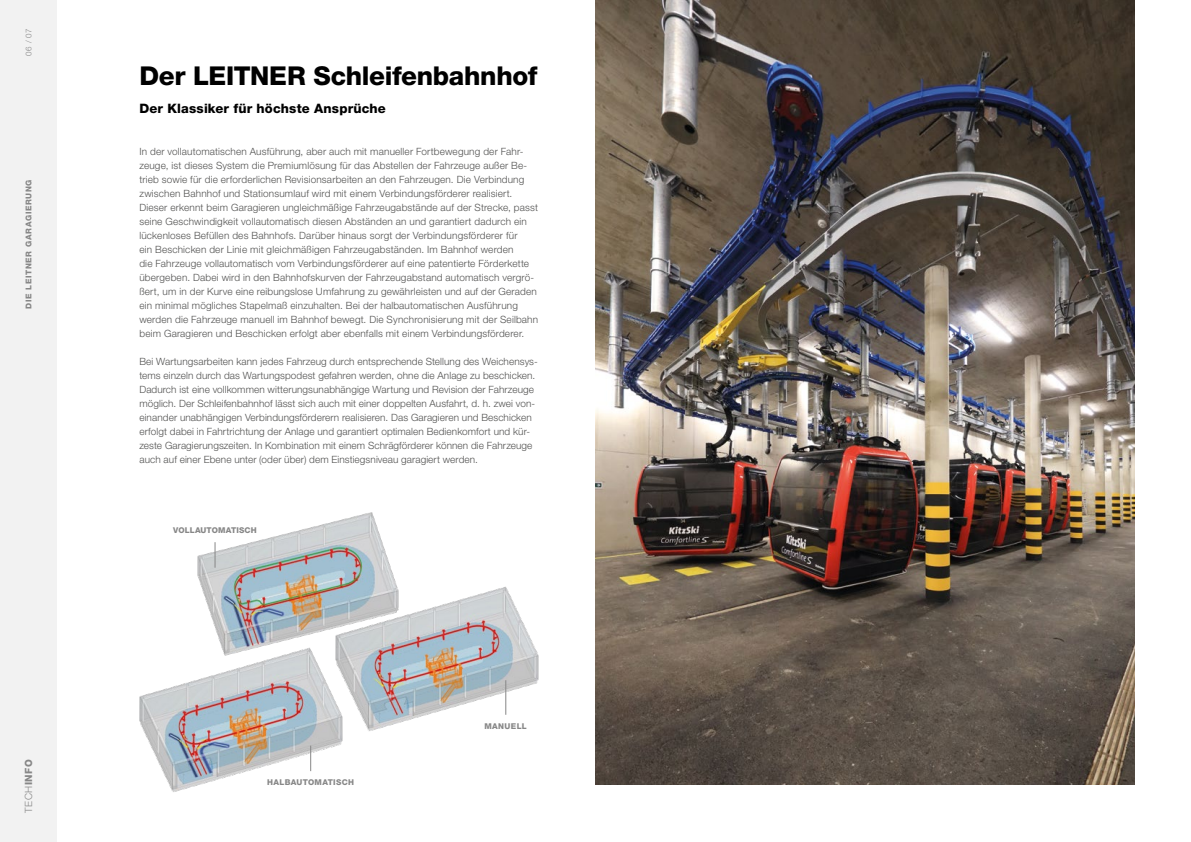
<style>
.page{position:relative;width:1191px;height:842px;background:#fff}
.page>*{position:absolute;margin:0;border:0;box-sizing:border-box;transform-origin:0 0}
.t1{font:800 26px "Helvetica Neue LT";letter-spacing:-.015em;color:#000}
.t2{font:800 13px "Helvetica Neue LT";letter-spacing:.01em;color:#000}
.t3{font:300 10px/14px "Helvetica Neue LT";letter-spacing:.015em;color:#525251}
.t4{font:300 10px "Helvetica Neue LT";color:#878787}
.t5{font:800 8px "Helvetica Neue LT";letter-spacing:.045em;color:#878787}
.t6{font:800 8px "Helvetica Neue LT";letter-spacing:.085em;color:#878787}
.t7{font:800 8px "Helvetica Neue LT";letter-spacing:.015em;color:#878787}
.t8{font:300 8px "Helvetica Neue LT";color:#878787}
.s1{font-weight:800}
</style>
<div class="page">
<div style="left:0;top:0;width:57px;height:842px;background:#f2f2f2"></div>
<img style="left:197px;top:512px;width:194px;height:116px">
<img style="left:139px;top:628px;width:185px;height:164px">
<img style="left:324px;top:568px;width:215px;height:182px">
<img style="left:595px;top:0;width:539px;height:785px">
<svg style="left:215px;top:542px;width:1px;height:26px"></svg>
<svg style="left:310px;top:746px;width:1px;height:25px"></svg>
<hr style="left:505px;top:680px;width:1px;height:35px;background:#878787">
<p class="t8" style="left:24px;top:56px;width:29px;rotate:-90deg">06 / 07</p>
<p class="t6" style="left:24px;top:309px;width:131px;rotate:-90deg">DIE LEITNER GARAGIERUNG</p>
<p class="t4" style="left:23px;top:813px;width:55px;rotate:-90deg">TECH<span class="s1">INFO</span></p>
<h1 class="t1" style="left:139px;top:60px;width:399px">Der LEITNER Schleifenbahnhof</h1>
<h2 class="t2" style="left:139px;top:100px;width:248px">Der Klassiker für höchste Ansprüche</h2>
<p class="t3" style="left:139px;top:144px;width:400px">In der vollautomatischen Ausführung, aber auch mit manueller Fortbewegung der Fahr&shy;zeuge, ist dieses System die Premiumlösung für das Abstellen der Fahrzeuge außer Be&shy;trieb sowie für die erforderlichen Revisionsarbeiten an den Fahrzeugen. Die Verbindung zwischen Bahnhof und Stationsumlauf wird mit einem Verbindungsförderer realisiert.<br>Dieser erkennt beim Garagieren ungleichmäßige Fahrzeugabstände auf der Strecke, passt seine Geschwindigkeit vollautomatisch diesen Abständen an und garantiert dadurch ein lückenloses Befüllen des Bahnhofs. Darüber hinaus sorgt der Verbindungsförderer für<br>ein Beschicken der Linie mit gleichmäßigen Fahrzeugabständen. Im Bahnhof werden<br>die Fahrzeuge vollautomatisch vom Verbindungsförderer auf eine patentierte Förderkette übergeben. Dabei wird in den Bahnhofskurven der Fahrzeugabstand automatisch vergrö&shy;ßert, um in der Kurve eine reibungslose Umfahrung zu gewährleisten und auf der Geraden ein minimal mögliches Stapelmaß einzuhalten. Bei der halbautomatischen Ausführung werden die Fahrzeuge manuell im Bahnhof bewegt. Die Synchronisierung mit der Seilbahn beim Garagieren und Beschicken erfolgt aber ebenfalls mit einem Verbindungsförderer.</p>
<p class="t3" style="left:139px;top:354px;width:400px">Bei Wartungsarbeiten kann jedes Fahrzeug durch entsprechende Stellung des Weichensys&shy;tems einzeln durch das Wartungspodest gefahren werden, ohne die Anlage zu beschicken.<br>Dadurch ist eine vollkommen witterungsunabhängige Wartung und Revision der Fahrzeuge möglich. Der Schleifenbahnhof lässt sich auch mit einer doppelten Ausfahrt, d. h. zwei von&shy;einander unabhängigen Verbindungsförderern realisieren. Das Garagieren und Beschicken erfolgt dabei in Fahrtrichtung der Anlage und garantiert optimalen Bedienkomfort und kür&shy;zeste Garagierungszeiten. In Kombination mit einem Schrägförderer können die Fahrzeuge auch auf einer Ebene unter (oder über) dem Einstiegsniveau garagiert werden.</p>
<p class="t7" style="left:173px;top:525px;width:85px">VOLLAUTOMATISCH</p>
<p class="t5" style="left:267px;top:777px;width:88px">HALBAUTOMATISCH</p>
<p class="t5" style="left:484px;top:721px;width:44px">MANUELL</p>
</div>
